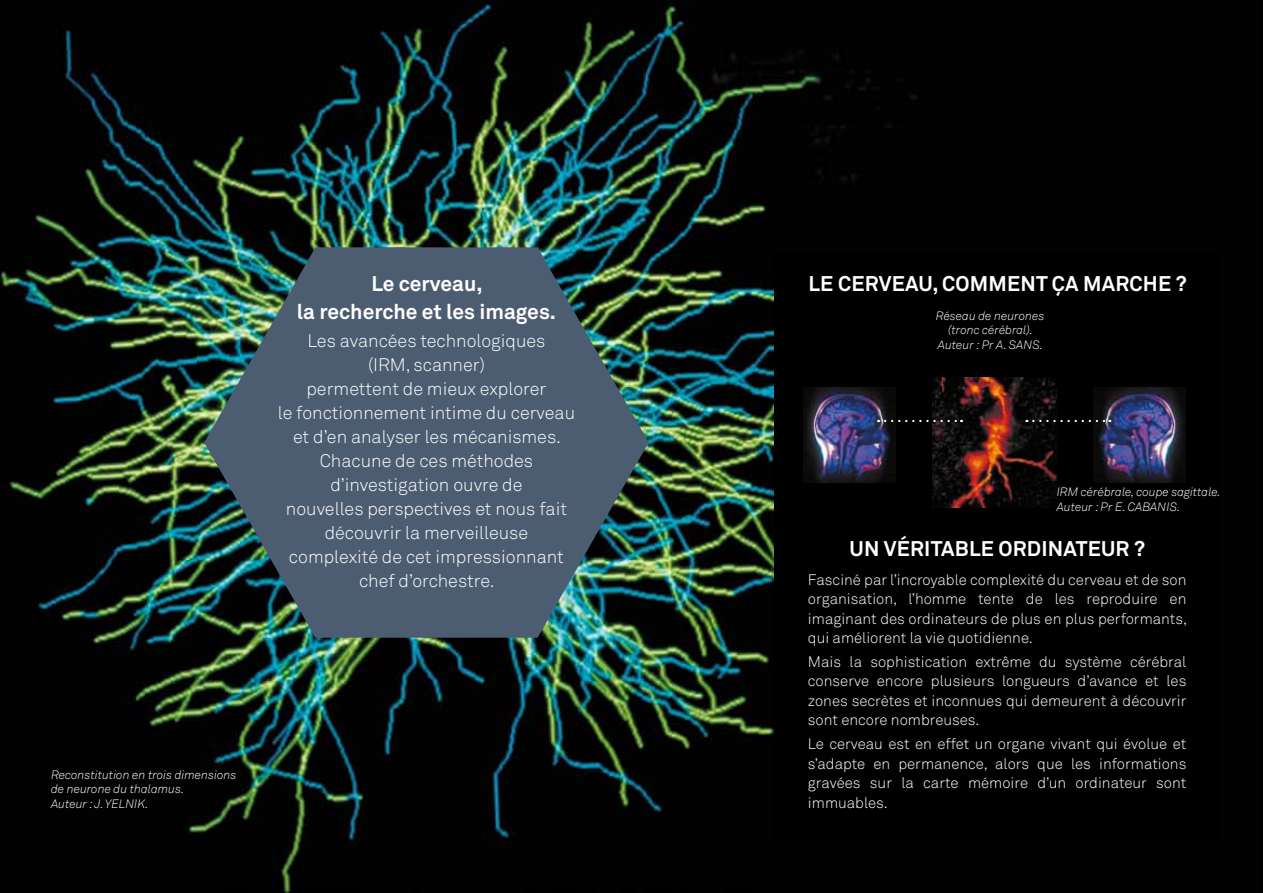
<style>
.page{position:relative;width:1263px;height:893px;background:#fff}
.page>*{position:absolute;margin:0;border:0;box-sizing:border-box;transform-origin:0 0}
.t1{font:700 21px/28.5px "Akkurat Std";letter-spacing:.01em;color:#fff;text-align:center}
.t2{font:300 18px/24px "Akkurat Std";color:#fff;text-align:center}
.t3{font:300 15px/19.5px "Akkurat Std";color:#fff;text-align:justify}
.t4{font:italic 300 12px/14.4px "Akkurat Std";color:#fff}
</style>
<div class="page">
<img style="left:0;top:0;width:1263px;height:892px">
<img style="left:0;top:892px;width:1263px;height:1px">
<div style="left:774px;top:251px;width:446px;height:588px;background:#000"></div>
<img style="left:804px;top:387px;width:91px;height:95px">
<img style="left:1094px;top:387px;width:91px;height:95px">
<img style="left:932px;top:377px;width:125px;height:130px">
<svg style="left:885px;top:420px;width:77px;height:2px"></svg>
<svg style="left:1033px;top:420px;width:77px;height:2px"></svg>
<img style="left:204px;top:247px;width:445px;height:391px">
<h1 class="t1" style="left:297px;top:269px;width:261px">LE CERVEAU,<br>LA RECHERCHE ET LES IMAGES.</h1>
<p class="t2" style="left:278px;top:329px;width:299px">Les avancées technologiques<br>(IRM, scanner)<br>permettent de mieux explorer<br>le fonctionnement intime du cerveau et d’en analyser les mécanismes.<br>Chacune de ces méthodes d’investigation ouvre de<br>nouvelles perspectives et nous fait découvrir la merveilleuse<br>complexité de cet impressionnant chef d’orchestre.</p>
<p class="t4" style="left:51px;top:768px;width:187px">Reconstitution en trois dimensions de neurone du thalamus.<br>Auteur : J. YELNIK.</p>
<h1 class="t1" style="left:808px;top:269px;width:380px">LE CERVEAU, COMMENT ÇA MARCHE ?</h1>
<p class="t4" style="left:936px;top:308px;width:110px;text-align:center">Réseau de neurones (tronc cérébral).<br>Auteur : Pr A. SANS.</p>
<p class="t4" style="left:1057px;top:485px;width:166px">IRM cérébrale, coupe sagittale.<br>Auteur : Pr E. CABANIS.</p>
<h1 class="t1" style="left:849px;top:535px;width:297px">UN VÉRITABLE ORDINATEUR ?</h1>
<p class="t3" style="left:808px;top:569px;width:381px">Fasciné par l’incroyable complexité du cerveau et de son organisation, l’homme tente de les reproduire en imaginant des ordinateurs de plus en plus performants, qui améliorent la vie quotidienne.</p>
<p class="t3" style="left:808px;top:652px;width:380px">Mais la sophistication extrême du système cérébral conserve encore plusieurs longueurs d’avance et les zones secrètes et inconnues qui demeurent à découvrir sont encore nombreuses.</p>
<p class="t3" style="left:808px;top:734px;width:380px">Le cerveau est en effet un organe vivant qui évolue et s’adapte en permanence, alors que les informations gravées sur la carte mémoire d’un ordinateur sont immuables.</p>
</div>
